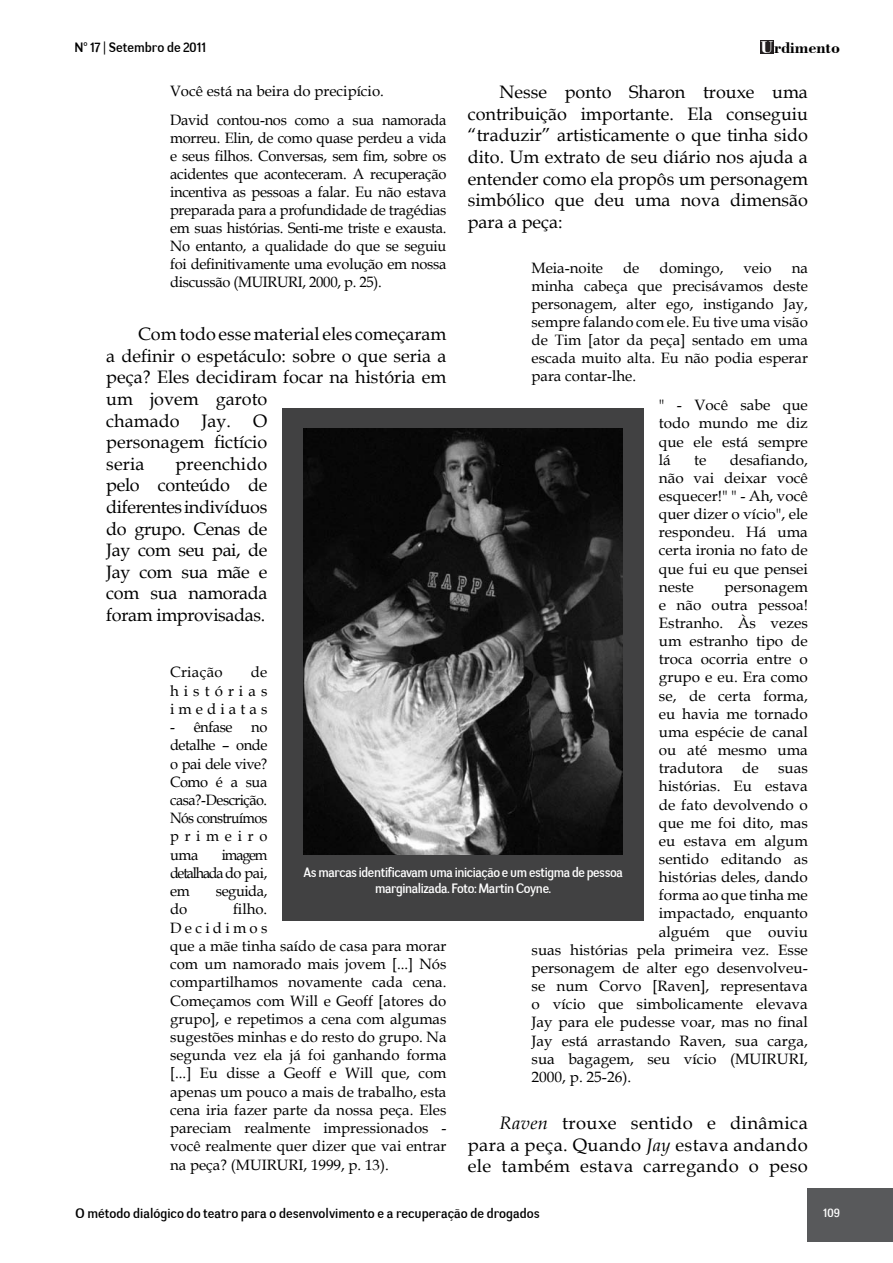
<style>
.page{position:relative;width:893px;height:1263px;background:#fff}
.page>*{position:absolute;margin:0;border:0;box-sizing:border-box;transform-origin:0 0}
.t1{font:18px/21.6px "Book Antiqua";color:#000;text-align:justify}
.t2{font:700 16.5px "Bodoni BT";color:#000}
.t3{font:15px/18.1px "Book Antiqua";color:#000;text-align:justify}
.t4{font:15px/28.7px "Book Antiqua";letter-spacing:-.02em;color:#000}
.t5{font:15px/18.1px "Book Antiqua";color:#000;text-align:justify;scale:.95 1}
.t6{font:15px "Book Antiqua";letter-spacing:-.03em;color:#000}
.t7{font:15px "Book Antiqua";letter-spacing:.02em;color:#000}
.t8{font:13.5px "Negotiate Free";color:#000}
.t9{font:13.5px/16.2px "Negotiate Free";letter-spacing:-.03em;color:#fff;text-align:center}
.t10{font:12px "Negotiate Free";color:#fff}
.s1{font-size:18px;color:#fff}
.s2{font-style:italic}
</style>
<div class="page">
<div style="left:808px;top:1188px;width:85px;height:53px;background:#58595b"></div>
<div style="left:760px;top:40px;width:13px;height:14px;background:#221e1f"></div>
<div style="left:282px;top:408px;width:362px;height:513px;background:#414142"></div>
<img style="left:304px;top:428px;width:319px;height:427px">
<p class="t8" style="left:74px;top:39px;width:133px">N° 17 | Setembro de 2011</p>
<p class="t4" style="left:170px;top:77px;width:278px">Você está na beira do precipício.<br>David contou-nos como a sua namorada</p>
<p class="t3" style="left:170px;top:129px;width:278px">morreu. Elin, de como quase perdeu a vida e seus filhos. Conversas, sem fim, sobre os acidentes que aconteceram. A recuperação incentiva as pessoas a falar. Eu não estava preparada para a profundidade de tragédias em suas histórias. Senti-me triste e exausta.<br>No entanto, a qualidade do que se seguiu foi definitivamente uma evolução em nossa discussão (MUIRURI, 2000, p. 25).</p>
<p class="t1" style="left:106px;top:323px;width:342px;text-align:left;text-indent:32px">Com todo esse material eles começaram a definir o espetáculo: sobre o que seria a peça? Eles decidiram focar na história em um jovem garoto<br>chamado Jay. O<br>personagem fictício<br>seria</p>
<p class="t2" style="left:760px;top:37px;width:81px"><span class="s1">U</span>rdimento</p>
<p class="t1" style="left:468px;top:82px;width:342px;text-indent:32px">Nesse ponto Sharon trouxe uma contribuição importante. Ela conseguiu “traduzir” artisticamente o que tinha sido dito. Um extrato de seu diário nos ajuda a entender como ela propôs um personagem simbólico que deu uma nova dimensão para a peça:</p>
<p class="t3" style="left:531px;top:259px;width:73px">Meia-noite</p>
<p class="t3" style="left:623px;top:259px;width:18px">de</p>
<p class="t3" style="left:659px;top:259px;width:65px">domingo,</p>
<p class="t3" style="left:743px;top:259px;width:30px">veio</p>
<p class="t3" style="left:531px;top:260px;width:278px;text-indent:260px">na minha cabeça que precisávamos deste personagem, alter ego, instigando Jay, sempre falando com ele. Eu tive uma visão de Tim [ator da peça] sentado em uma escada muito alta. Eu não podia esperar para contar-lhe.</p>
<p class="t3" style="left:659px;top:396px;width:151px">" - Você sabe que todo mundo me diz que ele está sempre lá</p>
<p class="t3" style="left:659px;top:451px;width:151px;text-indent:71px">desafiando, não vai deixar você esquecer!" " - Ah, você quer dizer o vício", ele respondeu. Há uma certa ironia no fato de que fui eu que pensei neste</p>
<p class="t3" style="left:694px;top:451px;width:14px">te</p>
<p class="t1" style="left:106px;top:453px;width:163px;text-indent:69px">preenchido pelo conteúdo de diferentes indivíduos do grupo. Cenas de Jay com seu pai, de Jay com sua mãe e com sua namorada foram improvisadas.</p>
<p class="t3" style="left:659px;top:578px;width:151px;text-indent:66px">personagem e não outra pessoa!<br>Estranho. Às vezes um estranho tipo de troca ocorria entre o grupo e eu. Era como se, de certa forma, eu havia me tornado uma espécie de canal ou até mesmo uma tradutora</p>
<p class="t3" style="left:170px;top:663px;width:99px;text-indent:81px">de histórias imediatas</p>
<p class="t3" style="left:170px;top:718px;width:99px">- ênfase no detalhe – onde o pai dele vive?<br>Como é a sua casa? - Descrição.<br>Nós construímos primeiro uma</p>
<p class="t7" style="left:170px;top:664px;width:54px">Criação</p>
<p class="t3" style="left:742px;top:759px;width:18px">de</p>
<p class="t3" style="left:778px;top:759px;width:31px">suas</p>
<p class="t3" style="left:659px;top:777px;width:151px">histórias. Eu estava</p>
<p class="t3" style="left:659px;top:796px;width:151px">de fato devolvendo o</p>
<p class="t3" style="left:659px;top:814px;width:151px">que me foi dito, mas</p>
<p class="t3" style="left:659px;top:832px;width:151px">eu estava em algum</p>
<p class="t3" style="left:659px;top:850px;width:151px">sentido editando as</p>
<p class="t3" style="left:659px;top:868px;width:151px">histórias deles, dando</p>
<p class="t3" style="left:659px;top:886px;width:151px">forma ao que tinha me</p>
<p class="t3" style="left:659px;top:904px;width:151px">impactado, enquanto</p>
<p class="t3" style="left:659px;top:923px;width:151px">alguém que ouviu</p>
<p class="t3" style="left:531px;top:941px;width:278px">suas histórias pela primeira vez. Esse</p>
<p class="t3" style="left:531px;top:959px;width:278px">personagem de alter ego desenvolveu-</p>
<p class="t3" style="left:531px;top:977px;width:278px">se num Corvo [Raven], representava</p>
<p class="t3" style="left:531px;top:995px;width:278px">o vício que simbolicamente elevava</p>
<p class="t3" style="left:531px;top:1013px;width:278px">Jay para ele pudesse voar, mas no final</p>
<p class="t3" style="left:531px;top:1032px;width:278px">Jay está arrastando Raven, sua carga,</p>
<p class="t3" style="left:531px;top:1050px;width:278px">sua bagagem, seu vício (MUIRURI,</p>
<p class="t3" style="left:531px;top:1068px;width:101px">2000, p. 25-26).</p>
<p class="t1" style="left:468px;top:1112px;width:342px;text-indent:32px"><span class="s2">Raven</span> trouxe sentido e dinâmica para a peça. Quando <span class="s2">Jay</span> estava andando ele também estava carregando o peso</p>
<p class="t5" style="left:170px;top:846px;width:104px;text-indent:52px">imagem detalhada do pai, em</p>
<p class="t9" style="left:303px;top:864px;width:321px">As marcas identificavam uma iniciação e um estigma de pessoa marginalizada. Foto: Martin Coyne.</p>
<p class="t6" style="left:216px;top:882px;width:53px">seguida,</p>
<p class="t3" style="left:170px;top:900px;width:278px;text-align:left;text-indent:63px">filho.<br>Decidimos<br>que a mãe tinha saído de casa para morar com um namorado mais jovem [...] Nós compartilhamos novamente cada cena.<br>Começamos com Will e Geoff [atores do grupo], e repetimos a cena com algumas sugestões minhas e do resto do grupo. Na segunda vez ela já foi ganhando forma [...] Eu disse a Geoff e Will que, com apenas um pouco a mais de trabalho, esta cena iria fazer parte da nossa peça. Eles pareciam realmente impressionados - você realmente quer dizer que vai entrar na peça? (MUIRURI, 1999, p. 13).</p>
<p class="t3" style="left:170px;top:900px;width:19px">do</p>
<p class="t8" style="left:76px;top:1205px;width:466px">O método dialógico do teatro para o desenvolvimento e a recuperação de drogados</p>
<p class="t10" style="left:823px;top:1205px;width:18px">109</p>
</div>
